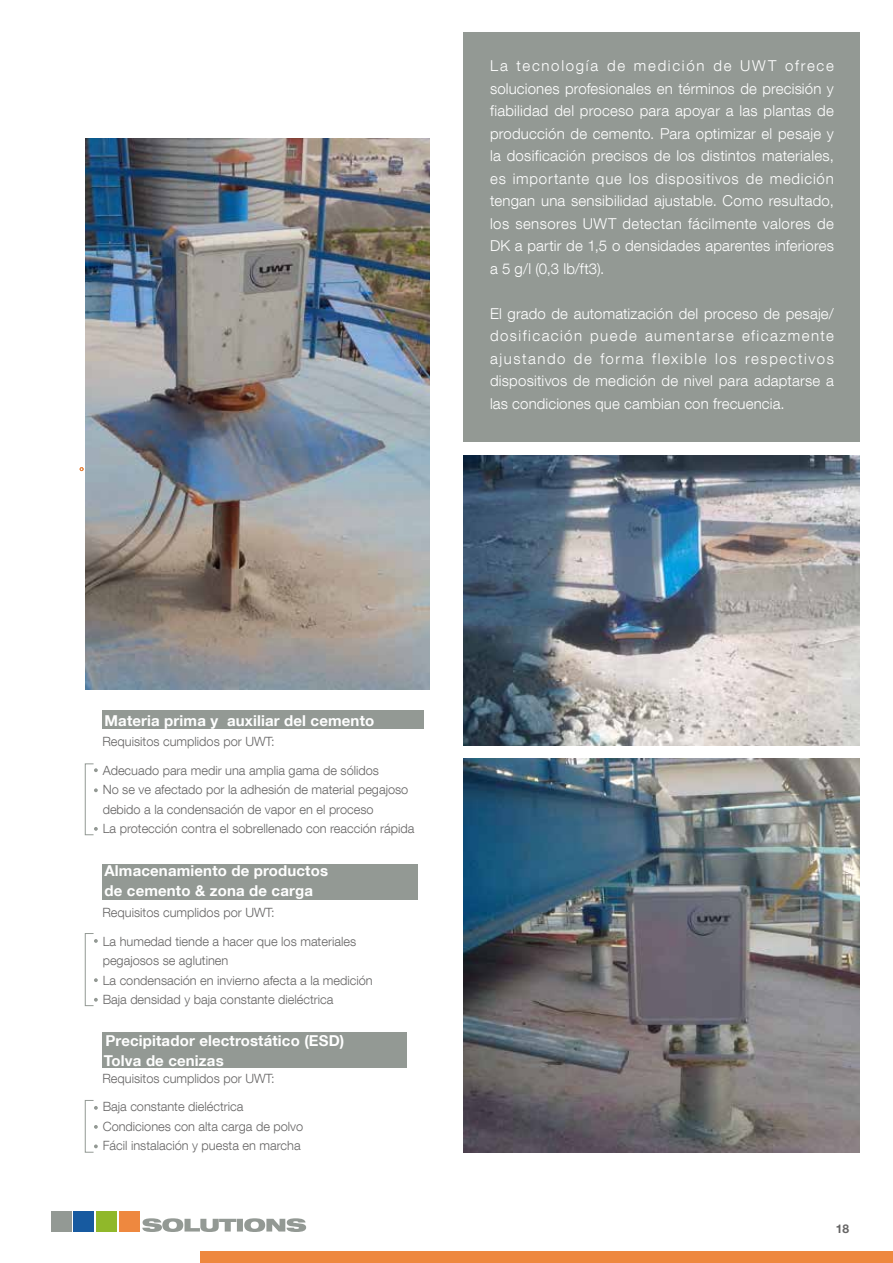
<style>
.page{position:relative;width:893px;height:1263px;background:#fff}
.page>*{position:absolute;margin:0;border:0;box-sizing:border-box;transform-origin:0 0}
.t1{font:300 15px/22.5px "Helvetica Neue LT Com";letter-spacing:.01em;color:#fff;text-align:justify}
.t2{font:700 15px/19.5px "Helvetica Neue LT Com";letter-spacing:.01em;color:#fff}
.t3{font:300 12.75px/19.5px "Helvetica Neue LT Com";color:#666565}
.t4{font:700 12px "Helvetica Neue LT Com";color:#666565}
</style>
<div class="page">
<div style="left:51px;top:1212px;width:20px;height:20px;background:#939994"></div>
<div style="left:74px;top:1212px;width:20px;height:20px;background:#175aa0"></div>
<div style="left:97px;top:1212px;width:20px;height:20px;background:#90b82a"></div>
<div style="left:119px;top:1212px;width:20px;height:20px;background:#ee883f"></div>
<svg style="left:142px;top:1218px;width:164px;height:14px"></svg>
<div style="left:200px;top:1251px;width:693px;height:12px;background:#ee883f"></div>
<img style="left:85px;top:138px;width:344px;height:551px">
<img style="left:464px;top:455px;width:396px;height:290px">
<img style="left:464px;top:758px;width:396px;height:394px">
<div style="left:463px;top:32px;width:397px;height:410px;background:#939994"></div>
<svg style="left:94px;top:827px;width:4px;height:4px"></svg>
<svg style="left:94px;top:788px;width:4px;height:4px"></svg>
<svg style="left:94px;top:768px;width:4px;height:4px"></svg>
<div style="left:103px;top:710px;width:321px;height:19px;background:#939994"></div>
<div style="left:85px;top:764px;width:9px;height:71px;border:1px solid #939994"></div>
<svg style="left:94px;top:1144px;width:4px;height:4px"></svg>
<svg style="left:94px;top:1125px;width:4px;height:4px"></svg>
<svg style="left:94px;top:1106px;width:4px;height:4px"></svg>
<div style="left:103px;top:1032px;width:304px;height:36px;background:#939994"></div>
<div style="left:85px;top:1100px;width:9px;height:52px;border:1px solid #939994"></div>
<svg style="left:94px;top:978px;width:4px;height:4px"></svg>
<svg style="left:94px;top:939px;width:4px;height:4px"></svg>
<div style="left:102px;top:863px;width:316px;height:36px;background:#939994"></div>
<div style="left:85px;top:933px;width:9px;height:73px;border:1px solid #939994"></div>
<svg style="left:94px;top:998px;width:4px;height:4px"></svg>
<p class="t1" style="left:490px;top:54px;width:345px">La tecnología de medición de UWT ofrece soluciones profesionales en términos de precisión y fiabilidad del proceso para apoyar a las plantas de producción de cemento. Para optimizar el pesaje y la dosificación precisos de los distintos materiales, es importante que los dispositivos de medición tengan una sensibilidad ajustable. Como resultado, los sensores UWT detectan fácilmente valores de DK a partir de 1,5 o densidades aparentes inferiores a 5 g/l (0,3 lb/ft3).</p>
<p class="t1" style="left:490px;top:302px;width:345px">El grado de automatización del proceso de pesaje/ dosificación puede aumentarse eficazmente ajustando de forma flexible los respectivos dispositivos de medición de nivel para adaptarse a las condiciones que cambian con frecuencia.</p>
<p class="t2" style="left:105px;top:710px;width:271px">Materia prima y auxiliar del cemento</p>
<p class="t3" style="left:102px;top:731px;width:174px">Requisitos cumplidos por UWT:</p>
<p class="t3" style="left:103px;top:760px;width:313px">Adecuado para medir una amplia gama de sólidos<br>No se ve afectado por la adhesión de material pegajoso debido a la condensación de vapor en el proceso<br>La protección contra el sobrellenado con reacción rápida</p>
<p class="t2" style="left:105px;top:861px;width:225px">Almacenamiento de productos de cemento &amp; zona de carga</p>
<p class="t3" style="left:102px;top:902px;width:174px">Requisitos cumplidos por UWT:</p>
<p class="t3" style="left:103px;top:931px;width:271px">La humedad tiende a hacer que los materiales pegajosos se aglutinen<br>La condensación en invierno afecta a la medición Baja densidad y baja constante dieléctrica</p>
<p class="t2" style="left:104px;top:1031px;width:242px">Precipitador electrostático (ESD)<br>Tolva de cenizas</p>
<p class="t3" style="left:102px;top:1068px;width:174px">Requisitos cumplidos por UWT:</p>
<p class="t3" style="left:103px;top:1097px;width:202px">Baja constante dieléctrica<br>Condiciones con alta carga de polvo<br>Fácil instalación y puesta en marcha</p>
<p class="t4" style="left:836px;top:1221px;width:15px">18</p>
</div>
